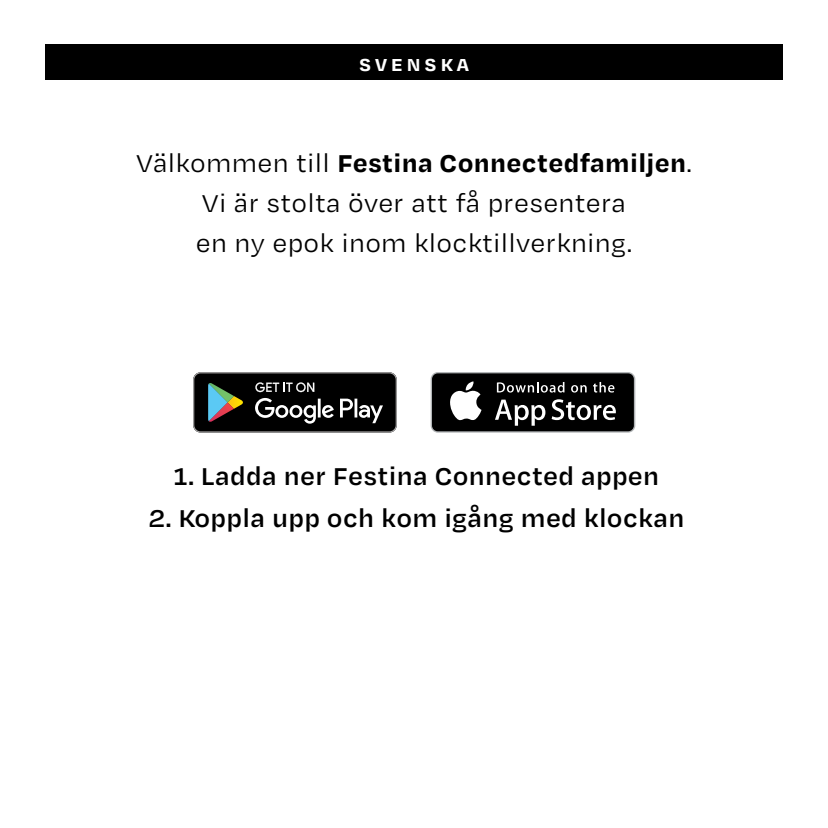
<style>
.page{position:relative;width:828px;height:828px;background:#fff}
.page>*{position:absolute;margin:0;border:0;box-sizing:border-box;transform-origin:0 0}
.t1{font:28px/40px "Degular Text";letter-spacing:.01em;color:#000;text-align:center}
.t2{font:600 28px "Degular Text";letter-spacing:.01em;color:#000}
.t3{font:700 20px "Degular Text";letter-spacing:.2em;color:#fff}
.s1{font-weight:700}
</style>
<div class="page">
<div style="left:45px;top:44px;width:737px;height:36px;background:#000"></div>
<svg style="left:193px;top:372px;width:204px;height:60px;background:#292b2a"></svg>
<svg style="left:431px;top:372px;width:204px;height:61px"></svg>
<div style="left:432px;top:373px;width:202px;height:58px;background:#000;border-radius:6px"></div>
<svg style="left:450px;top:381px;width:31px;height:39px"></svg>
<svg style="left:495px;top:399px;width:50px;height:27px"></svg>
<svg style="left:551px;top:399px;width:65px;height:21px"></svg>
<svg style="left:497px;top:382px;width:67px;height:10px"></svg>
<svg style="left:571px;top:385px;width:15px;height:7px"></svg>
<svg style="left:593px;top:382px;width:21px;height:10px"></svg>
<p class="t3" style="left:359px;top:51px;width:111px">SVENSKA</p>
<p class="t1" style="left:136px;top:142px;width:557px">Välkommen till <span class="s1">Festina Connectedfamiljen</span>.<br>Vi är stolta över att få presentera<br>en ny epok inom klocktillverkning.</p>
<p class="t2" style="left:174px;top:458px;width:487px">1. Ladda ner Festina Connected appen</p>
<p class="t2" style="left:148px;top:499px;width:537px">2. Koppla upp och kom igång med klockan</p>
</div>
